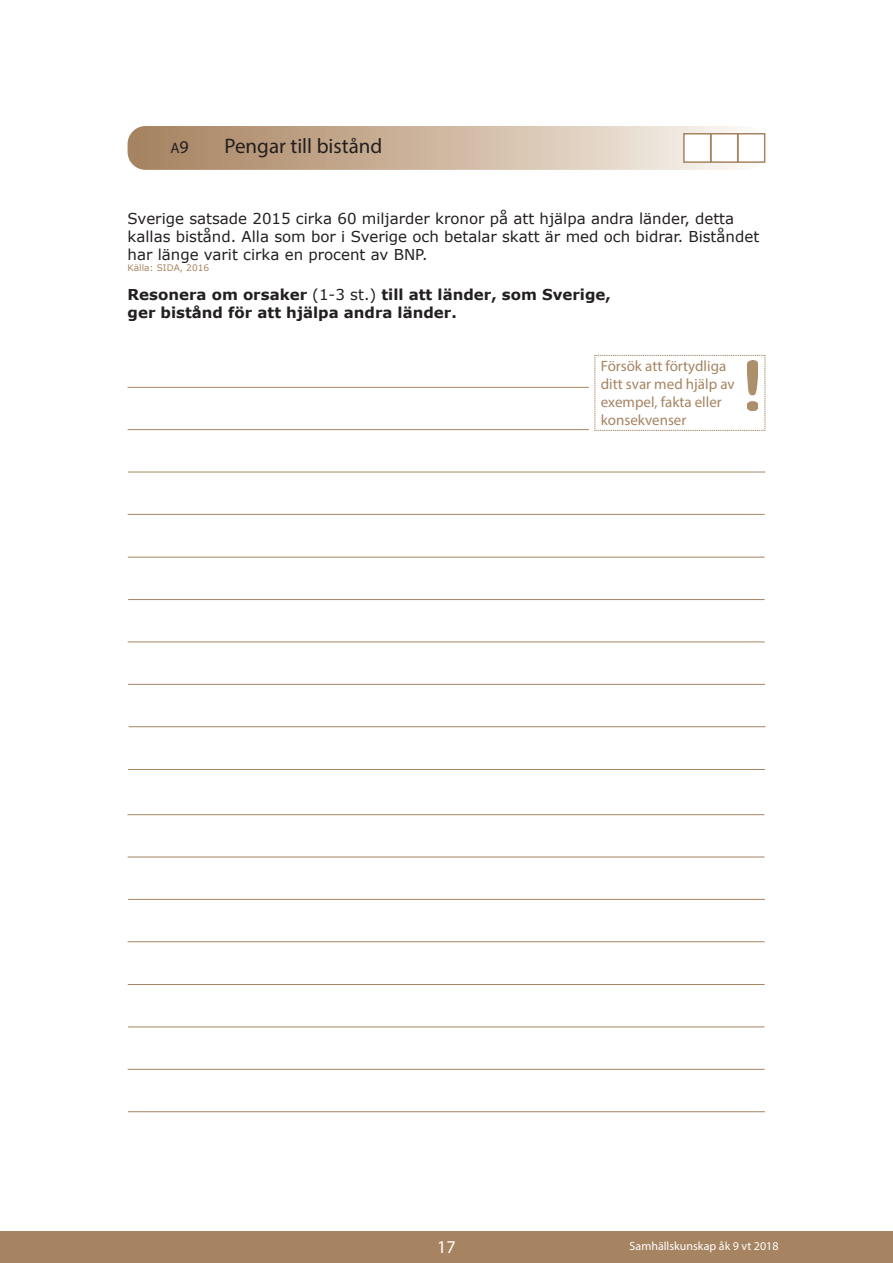
<style>
.page{position:relative;width:893px;height:1263px;background:#fff}
.page>*{position:absolute;margin:0;border:0;box-sizing:border-box;transform-origin:0 0}
.Text_info{font:21px "Myriad Pro";color:#231f20}
.t1{font:18px "Myriad Pro";color:#fff}
.t2{font:15px/18px "Verdana";color:#231f20}
.t3{font:700 15px "Verdana";color:#231f20}
.t4{font:15px/18px "Myriad Pro";color:#a68462}
.Text_info-2{font:15px "Myriad Pro";color:#231f20}
.t5{font:12px "Myriad Pro";color:#fff}
.t6{font:9px "Verdana";color:#a68462}
.s1{font-size:18px}
.s2{font-weight:400}
</style>
<div class="page">
<div style="left:0;top:1231px;width:893px;height:32px;background:#a68462"></div>
<svg style="left:128px;top:126px;width:610px;height:44px;background:#ccb59e"></svg>
<div style="left:737px;top:133px;width:28px;height:30px;background:#fff;border:2px solid #a68462"></div>
<div style="left:710px;top:133px;width:28px;height:30px;background:#fff;border:2px solid #a68462"></div>
<div style="left:683px;top:133px;width:28px;height:30px;background:#fff;border:2px solid #a68462"></div>
<hr style="left:128px;top:599px;width:637px;height:1px;background:#a68462">
<hr style="left:128px;top:641px;width:637px;height:1px;background:#a68462">
<hr style="left:128px;top:557px;width:637px;height:1px;background:#a68462">
<hr style="left:128px;top:429px;width:461px;height:1px;background:#a68462">
<hr style="left:128px;top:472px;width:637px;height:1px;background:#a68462">
<hr style="left:128px;top:514px;width:637px;height:1px;background:#a68462">
<hr style="left:128px;top:684px;width:637px;height:1px;background:#a68462">
<hr style="left:129px;top:726px;width:636px;height:1px;background:#a68462">
<hr style="left:128px;top:769px;width:637px;height:1px;background:#a68462">
<hr style="left:128px;top:387px;width:461px;height:1px;background:#a68462">
<hr style="left:128px;top:1026px;width:636px;height:1px;background:#a68462">
<hr style="left:128px;top:1069px;width:636px;height:1px;background:#a68462">
<hr style="left:128px;top:984px;width:637px;height:1px;background:#a68462">
<hr style="left:128px;top:857px;width:636px;height:1px;background:#a68462">
<hr style="left:128px;top:899px;width:637px;height:1px;background:#a68462">
<hr style="left:128px;top:941px;width:636px;height:1px;background:#a68462">
<hr style="left:128px;top:1111px;width:637px;height:1px;background:#a68462">
<hr style="left:127px;top:814px;width:637px;height:1px;background:#a68462">
<svg style="left:594px;top:355px;width:172px;height:76px"></svg>
<p class="Text_info-2" style="left:170px;top:139px;width:20px">A<span class="s1">9</span></p>
<p class="Text_info" style="left:224px;top:133px;width:159px">Pengar till bistånd</p>
<p class="t2" style="left:128px;top:210px;width:633px">Sverige satsade 2015 cirka 60 miljarder kronor på att hjälpa andra länder, detta kallas bistånd. Alla som bor i Sverige och betalar skatt är med och bidrar. Biståndet har länge varit cirka en procent av BNP.</p>
<p class="t6" style="left:128px;top:262px;width:83px">Källa: SIDA, 2016</p>
<p class="t3" style="left:128px;top:284px;width:485px">Resonera om orsaker <span class="s2">(1-3 st.)</span> till att länder, som Sverige,</p>
<p class="t3" style="left:128px;top:302px;width:331px">ger bistånd för att hjälpa andra länder.</p>
<p class="t4" style="left:601px;top:356px;width:135px">Försök att förtydliga ditt svar med hjälp av exempel, fakta eller konsekvenser</p>
<p class="t1" style="left:437px;top:1235px;width:20px">17</p>
<p class="t5" style="left:630px;top:1239px;width:150px">Samhällskunskap åk 9 vt 2018</p>
</div>
